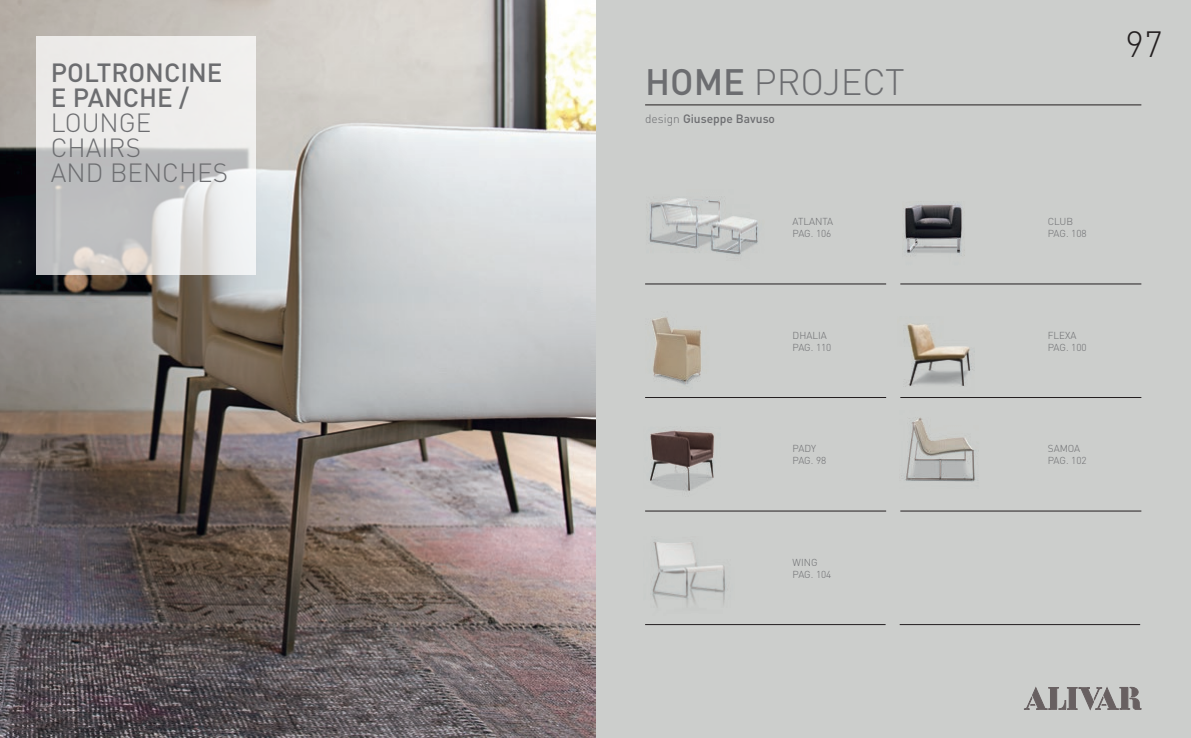
<style>
.page{position:relative;width:1191px;height:738px;background:#fff}
.page>*{position:absolute;margin:0;border:0;box-sizing:border-box;transform-origin:0 0}
.t1{font:300 36.3px "DIN";color:#6c6d70}
.Normale{font:300 36px "DIN";color:#231f20}
.t2{font:300 26px "DIN";color:#6c6d70}
.t3{font:500 26px "DIN";color:#6c6d70}
.t4{font:500 12px "DIN";color:#6c6d70}
.t5{font:300 10px "DIN";color:#6c6d70}
.s1{font-weight:500}
.s2{font-weight:300}
</style>
<div class="page">
<div style="left:595px;top:0;width:596px;height:737px;background:#cccecc"></div>
<img style="left:650px;top:429px;width:64px;height:63px">
<img style="left:904px;top:204px;width:61px;height:52px">
<img style="left:652px;top:542px;width:76px;height:61px">
<img style="left:649px;top:197px;width:109px;height:59px">
<img style="left:905px;top:417px;width:71px;height:65px">
<img style="left:652px;top:317px;width:49px;height:68px">
<img style="left:905px;top:324px;width:70px;height:63px">
<hr style="left:645px;top:624px;width:240px;height:1px;background:#231f20">
<hr style="left:899px;top:624px;width:241px;height:1px;background:#231f20">
<hr style="left:645px;top:105px;width:496px;height:1px;background:#231f20">
<svg style="left:1024px;top:686px;width:117px;height:23px"></svg>
<hr style="left:645px;top:283px;width:241px;height:1px;background:#231f20">
<hr style="left:645px;top:397px;width:241px;height:1px;background:#231f20">
<hr style="left:645px;top:510px;width:241px;height:1px;background:#231f20">
<hr style="left:900px;top:283px;width:241px;height:1px;background:#231f20">
<hr style="left:900px;top:397px;width:241px;height:1px;background:#231f20">
<hr style="left:900px;top:510px;width:241px;height:1px;background:#231f20">
<img style="left:0;top:0;width:595px;height:737px">
<svg style="left:36px;top:36px;width:220px;height:238px;background:#dcdcdb"></svg>
<p class="t3" style="left:51px;top:56px;width:173px">POLTRONCINE</p>
<p class="t3" style="left:51px;top:81px;width:140px">E PANCHE /</p>
<p class="t2" style="left:51px;top:107px;width:102px">LOUNGE</p>
<p class="t2" style="left:51px;top:132px;width:92px">CHAIRS</p>
<p class="t2" style="left:51px;top:157px;width:179px">AND BENCHES</p>
<p class="t1" style="left:645px;top:60px;width:261px"><span class="s1">HOME</span> PROJECT</p>
<p class="t4" style="left:645px;top:111px;width:131px"><span class="s2">design</span> Giuseppe Bavuso</p>
<p class="t5" style="left:792px;top:215px;width:42px">ATLANTA</p>
<p class="t5" style="left:792px;top:227px;width:40px">PAG. 106</p>
<p class="t5" style="left:792px;top:328px;width:36px">DHALIA</p>
<p class="t5" style="left:792px;top:340px;width:40px">PAG. 110</p>
<p class="t5" style="left:792px;top:442px;width:25px">PADY</p>
<p class="t5" style="left:792px;top:454px;width:35px">PAG. 98</p>
<p class="t5" style="left:792px;top:555px;width:27px">WING</p>
<p class="t5" style="left:792px;top:567px;width:40px">PAG. 104</p>
<p class="Normale" style="left:1125px;top:22px;width:39px">97</p>
<p class="t5" style="left:1047px;top:215px;width:27px">CLUB</p>
<p class="t5" style="left:1047px;top:227px;width:40px">PAG. 108</p>
<p class="t5" style="left:1047px;top:328px;width:30px">FLEXA</p>
<p class="t5" style="left:1047px;top:340px;width:40px">PAG. 100</p>
<p class="t5" style="left:1047px;top:442px;width:34px">SAMOA</p>
<p class="t5" style="left:1047px;top:454px;width:40px">PAG. 102</p>
</div>
